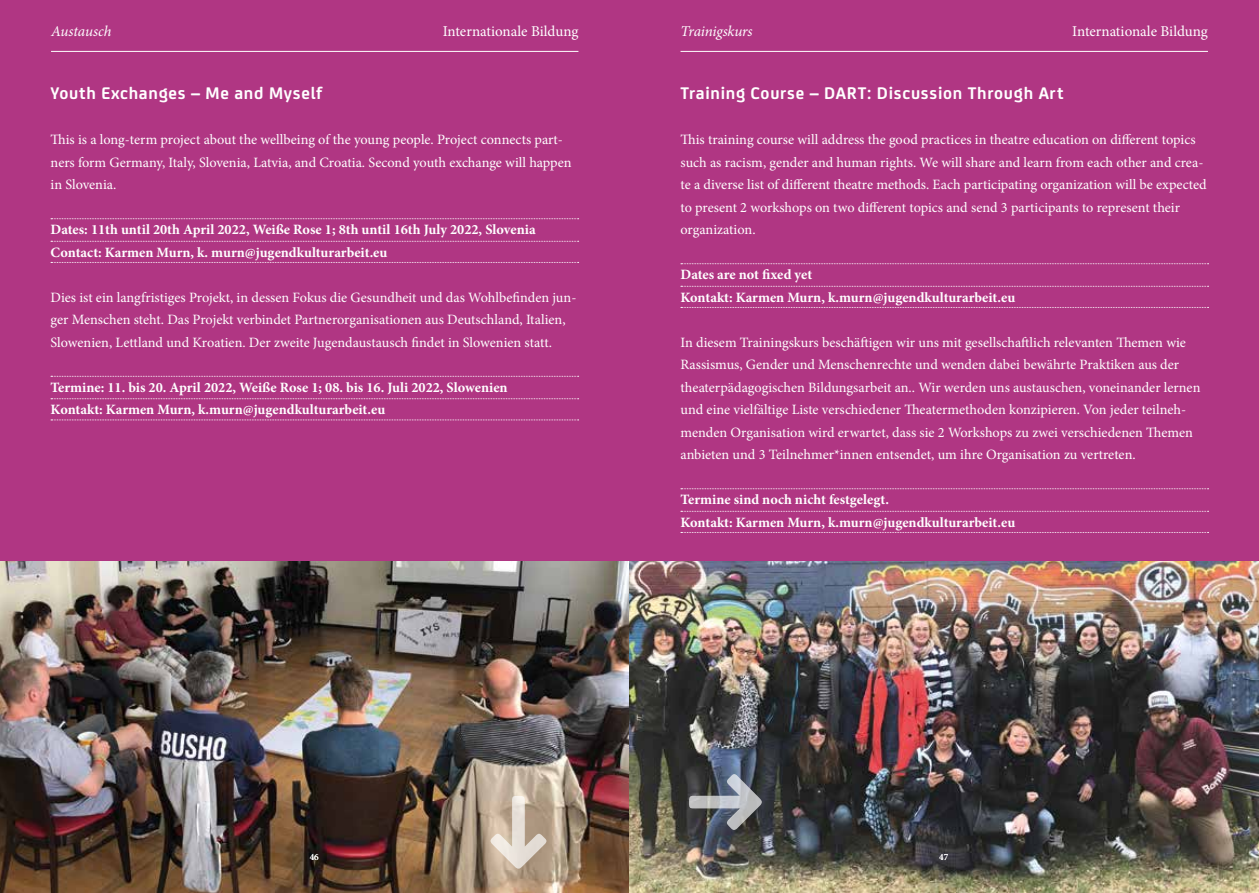
<style>
.page{position:relative;width:1259px;height:893px;background:#b03683}
.page>*{position:absolute;margin:0;border:0;box-sizing:border-box;transform-origin:0 0}
.t1{font:700 18px "FS Joey";letter-spacing:.04em;color:#fff}
.t2{font:15px "Minion Pro";letter-spacing:-.005em;color:#fff}
.t3{font:italic 15px "Minion Pro";letter-spacing:-.015em;color:#fff}
.t4{font:14.25px/22.5px "Minion Pro";color:#fff}
.t5{font:700 14.25px/22.5px "Minion Pro";color:#fff}
.t6{font:9.45px "Minion Pro";color:#fff}
</style>
<div class="page">
<img style="left:0;top:561px;width:1259px;height:332px">
<hr style="left:51px;top:51px;width:527px;height:1px;background:#fff">
<svg style="left:51px;top:218px;width:527px;height:1px"></svg>
<svg style="left:51px;top:241px;width:527px;height:1px"></svg>
<svg style="left:51px;top:262px;width:527px;height:1px"></svg>
<svg style="left:51px;top:376px;width:527px;height:1px"></svg>
<svg style="left:51px;top:398px;width:527px;height:1px"></svg>
<svg style="left:51px;top:420px;width:527px;height:1px"></svg>
<hr style="left:680px;top:51px;width:528px;height:1px;background:#fff">
<svg style="left:681px;top:263px;width:527px;height:1px"></svg>
<svg style="left:681px;top:286px;width:527px;height:1px"></svg>
<svg style="left:681px;top:307px;width:527px;height:1px"></svg>
<svg style="left:681px;top:488px;width:527px;height:1px"></svg>
<svg style="left:681px;top:511px;width:527px;height:1px"></svg>
<svg style="left:681px;top:532px;width:527px;height:1px"></svg>
<svg style="left:490px;top:796px;width:56px;height:73px;background:#cdbdac"></svg>
<svg style="left:689px;top:774px;width:73px;height:56px;background:#70747a"></svg>
<p class="t3" style="left:51px;top:21px;width:62px">Austausch</p>
<p class="t2" style="left:443px;top:22px;width:137px">Internationale Bildung</p>
<p class="t1" style="left:51px;top:80px;width:273px">Youth Exchanges – Me and Myself</p>
<p class="t4" style="left:51px;top:128px;width:522px">This is a long-term project about the wellbeing of the young people. Project connects part&shy;ners form Germany, Italy, Slovenia, Latvia, and Croatia. Second youth exchange will happen in Slovenia.</p>
<p class="t5" style="left:51px;top:218px;width:486px">Dates: 11th until 20th April 2022, Weiße Rose 1; 8th until 16th July 2022, Slovenia<br>Contact: Karmen Murn, k. murn@jugendkulturarbeit.eu</p>
<p class="t4" style="left:51px;top:286px;width:527px">Dies ist ein langfristiges Projekt, in dessen Fokus die Gesundheit und das Wohlbefinden jun&shy;ger Menschen steht. Das Projekt verbindet Partnerorganisationen aus Deutschland, Italien,<br>Slowenien, Lettland und Kroatien. Der zweite Jugendaustausch findet in Slowenien statt.</p>
<p class="t5" style="left:51px;top:376px;width:458px">Termine: 11. bis 20. April 2022, Weiße Rose 1; 08. bis 16. Juli 2022, Slowenien<br>Kontakt: Karmen Murn, k.murn@jugendkulturarbeit.eu</p>
<p class="t3" style="left:680px;top:21px;width:74px">Trainigskurs</p>
<p class="t2" style="left:1072px;top:22px;width:137px">Internationale Bildung</p>
<p class="t1" style="left:680px;top:80px;width:384px">Training Course – DART: Discussion Through Art</p>
<p class="t4" style="left:680px;top:128px;width:528px">This training course will address the good practices in theatre education on different topics such as racism, gender and human rights. We will share and learn from each other and crea&shy;te a diverse list of different theatre methods. Each participating organization will be expected to present 2 workshops on two different topics and send 3 participants to represent their organization.</p>
<p class="t5" style="left:680px;top:263px;width:336px">Dates are not fixed yet<br>Kontakt: Karmen Murn, k.murn@jugendkulturarbeit.eu</p>
<p class="t4" style="left:680px;top:331px;width:521px">In diesem Trainingskurs beschäftigen wir uns mit gesellschaftlich relevanten Themen wie Rassismus, Gender und Menschenrechte und wenden dabei bewährte Praktiken aus der theaterpädagogischen Bildungsarbeit an.. Wir werden uns austauschen, voneinander lernen und eine vielfältige Liste verschiedener Theatermethoden konzipieren. Von jeder teilneh&shy;menden Organisation wird erwartet, dass sie 2 Workshops zu zwei verschiedenen Themen anbieten und 3 Teilnehmer*innen entsendet, um ihre Organisation zu vertreten.</p>
<p class="t5" style="left:680px;top:488px;width:336px">Termine sind noch nicht festgelegt.<br>Kontakt: Karmen Murn, k.murn@jugendkulturarbeit.eu</p>
<p class="t6" style="left:310px;top:851px;width:11px">46</p>
<p class="t6" style="left:939px;top:851px;width:11px">47</p>
</div>
